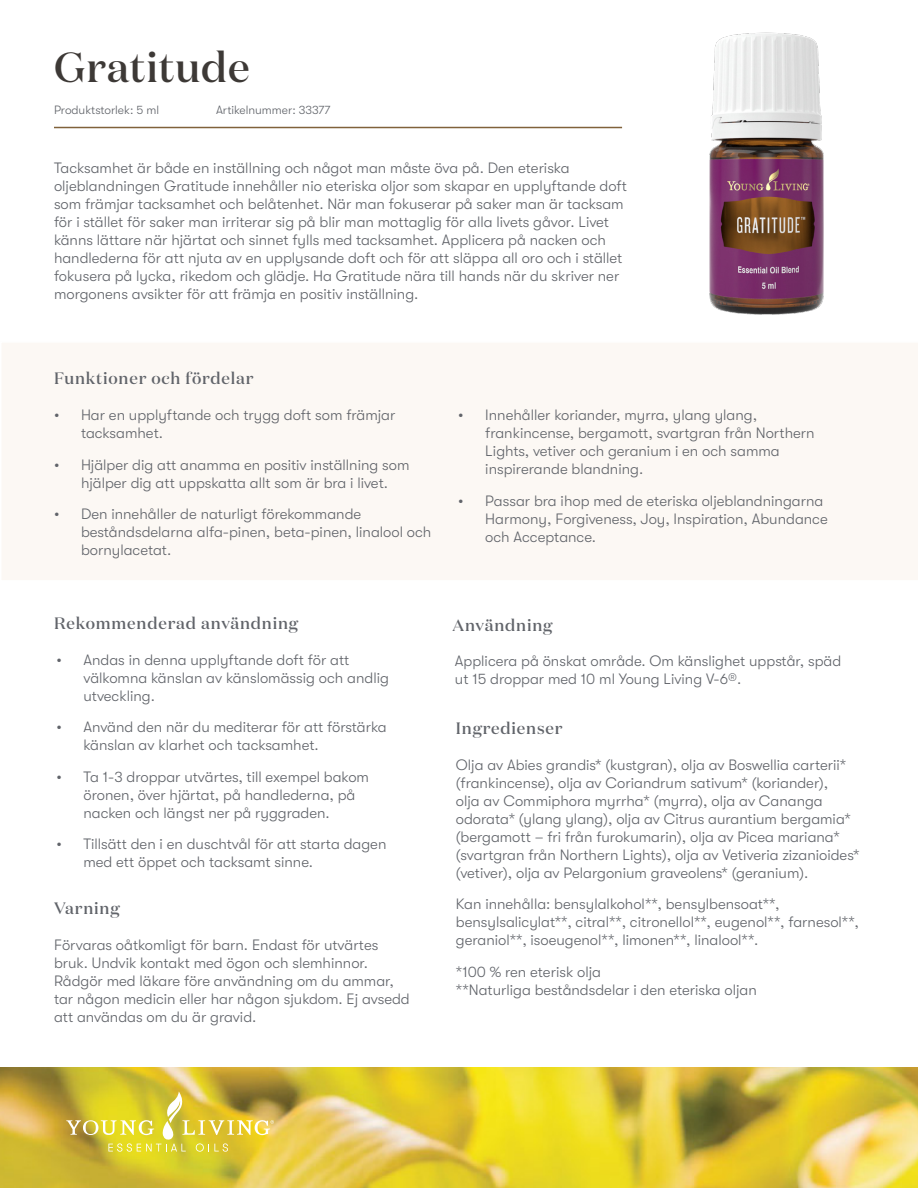
<style>
.page{position:relative;width:918px;height:1188px;background:#fff}
.page>*{position:absolute;margin:0;border:0;box-sizing:border-box;transform-origin:0 0}
.t1{font:500 42px "Domaine Display";letter-spacing:.02em;color:#3d3936}
.t2{font:500 16.5px "Domaine Display";letter-spacing:.05em;color:#61646a}
.t3{font:300 15px/18px "GT Walsheim Pro";color:#61646a}
.t4{font:300 12px "GT Walsheim Pro";color:#61646a}
</style>
<div class="page">
<img style="left:0;top:1067px;width:918px;height:121px">
<div style="left:2px;top:343px;width:916px;height:237px;background:#fcf8f4"></div>
<svg style="left:66px;top:1092px;width:208px;height:60px;background:#d6c341"></svg>
<hr style="left:54px;top:127px;width:568px;height:1px;background:#80623b">
<img style="left:709px;top:33px;width:115px;height:282px">
<h1 class="t1" style="left:54px;top:40px;width:197px">Gratitude</h1>
<p class="t4" style="left:54px;top:103px;width:107px">Produktstorlek: 5 ml</p>
<p class="t4" style="left:216px;top:103px;width:116px">Artikelnummer: 33377</p>
<p class="t3" style="left:54px;top:159px;width:575px">Tacksamhet är både en inställning och något man måste öva på. Den eteriska oljeblandningen Gratitude innehåller nio eteriska oljor som skapar en upplyftande doft som främjar tacksamhet och belåtenhet. När man fokuserar på saker man är tacksam för i stället för saker man irriterar sig på blir man mottaglig för alla livets gåvor. Livet känns lättare när hjärtat och sinnet fylls med tacksamhet. Applicera på nacken och handlederna för att njuta av en upplysande doft och för att släppa all oro och i stället fokusera på lycka, rikedom och glädje. Ha Gratitude nära till hands när du skriver ner morgonens avsikter för att främja en positiv inställning.</p>
<p class="t2" style="left:54px;top:368px;width:201px">Funktioner och fördelar</p>
<p class="t3" style="left:81px;top:406px;width:316px;text-indent:-27px">• Har en upplyftande och trygg doft som främjar tacksamhet.</p>
<p class="t3" style="left:54px;top:456px;width:357px;text-align:center">• Hjälper dig att anamma en positiv inställning som hjälper dig att uppskatta allt som är bra i livet.</p>
<p class="t3" style="left:81px;top:505px;width:352px;text-indent:-27px">• Den innehåller de naturligt förekommande beståndsdelarna alfa-pinen, beta-pinen, linalool och bornylacetat.</p>
<p class="t3" style="left:485px;top:406px;width:331px;text-indent:-27px">• Innehåller koriander, myrra, ylang ylang, frankincense, bergamott, svartgran från Northern Lights, vetiver och geranium i en och samma inspirerande blandning.</p>
<p class="t3" style="left:485px;top:492px;width:344px;text-indent:-27px">• Passar bra ihop med de eteriska oljeblandningarna<br>Harmony, Forgiveness, Joy, Inspiration, Abundance och Acceptance.</p>
<p class="t2" style="left:54px;top:613px;width:246px">Rekommenderad användning</p>
<p class="t2" style="left:452px;top:615px;width:102px">Användning</p>
<p class="t3" style="left:84px;top:651px;width:307px;text-indent:-27px">• Andas in denna upplyftande doft för att välkomna känslan av känslomässig och andlig utveckling.</p>
<p class="t3" style="left:84px;top:718px;width:305px;text-indent:-27px">• Använd den när du mediterar för att förstärka känslan av klarhet och tacksamhet.</p>
<p class="t3" style="left:84px;top:768px;width:287px;text-indent:-27px">• Ta 1-3 droppar utvärtes, till exempel bakom öronen, över hjärtat, på handlederna, på nacken och längst ner på ryggraden.</p>
<p class="t3" style="left:84px;top:835px;width:304px;text-indent:-27px">• Tillsätt den i en duschtvål för att starta dagen med ett öppet och tacksamt sinne.</p>
<p class="t2" style="left:54px;top:898px;width:67px">Varning</p>
<p class="t3" style="left:54px;top:936px;width:357px">Förvaras oåtkomligt för barn. Endast för utvärtes bruk. Undvik kontakt med ögon och slemhinnor.<br>Rådgör med läkare före användning om du ammar, tar någon medicin eller har någon sjukdom. Ej avsedd att användas om du är gravid.</p>
<p class="t3" style="left:455px;top:652px;width:388px">Applicera på önskat område. Om känslighet uppstår, späd ut 15 droppar med 10 ml Young Living V-6®.</p>
<p class="t2" style="left:456px;top:717px;width:108px">Ingredienser</p>
<p class="t3" style="left:456px;top:756px;width:405px">Olja av Abies grandis* (kustgran), olja av Boswellia carterii* (frankincense), olja av Coriandrum sativum* (koriander),<br>olja av Commiphora myrrha* (myrra), olja av Cananga odorata* (ylang ylang), olja av Citrus aurantium bergamia* (bergamott – fri från furokumarin), olja av Picea mariana* (svartgran från Northern Lights), olja av Vetiveria zizanioides* (vetiver), olja av Pelargonium graveolens* (geranium).</p>
<p class="t3" style="left:456px;top:895px;width:404px">Kan innehålla: bensylalkohol**, bensylbensoat**, bensylsalicylat**, citral**, citronellol**, eugenol**, farnesol**, geraniol**, isoeugenol**, limonen**, linalool**.</p>
<p class="t3" style="left:456px;top:963px;width:302px">*100 % ren eterisk olja<br>**Naturliga beståndsdelar i den eteriska oljan</p>
</div>
